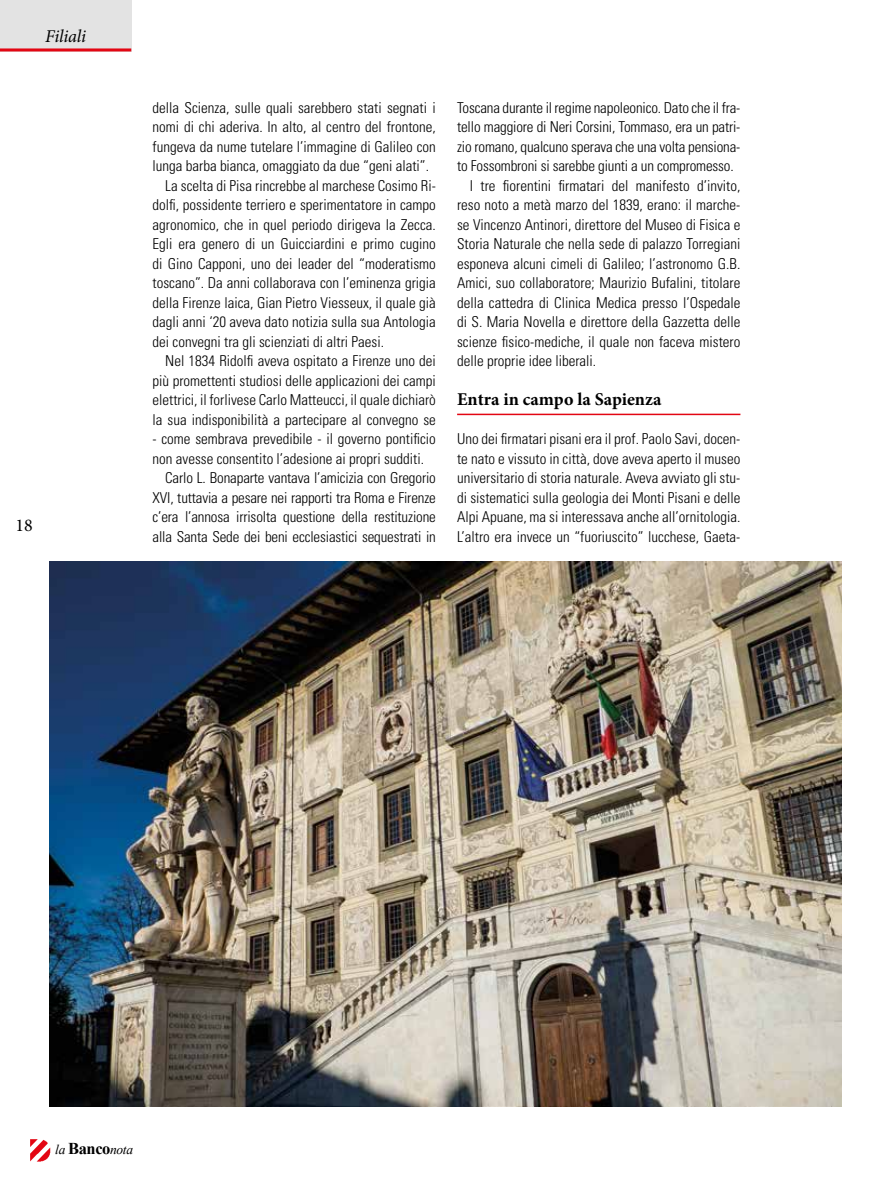
<style>
.page{position:relative;width:893px;height:1191px;background:#fff}
.page>*{position:absolute;margin:0;border:0;box-sizing:border-box;transform-origin:0 0}
.t1{font:700 18px "Minion Pro";color:#000}
.t2{font:italic 18px "Minion Pro";letter-spacing:-.01em;color:#000}
.t3{font:18px "Minion Pro";color:#000}
.t4{font:300 condensed 15px/19.5px "Univers LT Std";color:#000;text-align:justify}
.t5{font:italic 13.5px "Times New Roman";letter-spacing:-.025em;color:#000}
.s1{font-weight:700;font-style:normal;font-size:16.5px}
</style>
<div class="page">
<img style="left:30px;top:1139px;width:20px;height:22px">
<div style="left:0;top:0;width:131px;height:51px;background:#e3e3e3"></div>
<hr style="left:0;top:48px;width:131px;height:3px;background:#e30613">
<hr style="left:457px;top:414px;width:283px;height:1px;background:#e30613">
<img style="left:50px;top:562px;width:792px;height:544px">
<p class="t2" style="left:45px;top:24px;width:42px">Filiali</p>
<p class="t3" style="left:15px;top:513px;width:19px">18</p>
<p class="t4" style="left:153px;top:97px;width:285px">della Scienza, sulle quali sarebbero stati segnati i</p>
<p class="t4" style="left:153px;top:117px;width:285px">nomi di chi aderiva. In alto, al centro del frontone,</p>
<p class="t4" style="left:153px;top:136px;width:285px">fungeva da nume tutelare l’immagine di Galileo con</p>
<p class="t4" style="left:153px;top:156px;width:278px">lunga barba bianca, omaggiato da due “geni alati”.</p>
<p class="t4" style="left:165px;top:175px;width:272px">La scelta di Pisa rincrebbe al marchese Cosimo Ri-</p>
<p class="t4" style="left:153px;top:195px;width:285px">dolfi, possidente terriero e sperimentatore in campo</p>
<p class="t4" style="left:153px;top:214px;width:285px">agronomico, che in quel periodo dirigeva la Zecca.</p>
<p class="t4" style="left:153px;top:234px;width:285px">Egli era genero di un Guicciardini e primo cugino</p>
<p class="t4" style="left:153px;top:253px;width:285px">di Gino Capponi, uno dei leader del “moderatismo</p>
<p class="t4" style="left:153px;top:273px;width:285px">toscano”. Da anni collaborava con l’eminenza grigia</p>
<p class="t4" style="left:153px;top:292px;width:285px">della Firenze laica, Gian Pietro Viesseux, il quale già</p>
<p class="t4" style="left:153px;top:312px;width:285px">dagli anni ‘20 aveva dato notizia sulla sua Antologia</p>
<p class="t4" style="left:153px;top:331px;width:233px">dei convegni tra gli scienziati di altri Paesi.</p>
<p class="t4" style="left:165px;top:351px;width:272px">Nel 1834 Ridolfi aveva ospitato a Firenze uno dei</p>
<p class="t4" style="left:153px;top:370px;width:285px">più promettenti studiosi delle applicazioni dei campi</p>
<p class="t4" style="left:153px;top:390px;width:285px">elettrici, il forlivese Carlo Matteucci, il quale dichiarò</p>
<p class="t4" style="left:153px;top:409px;width:285px">la sua indisponibilità a partecipare al convegno se</p>
<p class="t4" style="left:153px;top:429px;width:285px">- come sembrava prevedibile - il governo pontificio</p>
<p class="t4" style="left:153px;top:448px;width:273px">non avesse consentito l’adesione ai propri sudditi.</p>
<p class="t4" style="left:165px;top:468px;width:272px">Carlo L. Bonaparte vantava l’amicizia con Gregorio</p>
<p class="t4" style="left:153px;top:487px;width:285px">XVI, tuttavia a pesare nei rapporti tra Roma e Firenze</p>
<p class="t4" style="left:153px;top:507px;width:285px">c’era l’annosa irrisolta questione della restituzione</p>
<p class="t4" style="left:153px;top:526px;width:285px">alla Santa Sede dei beni ecclesiastici sequestrati in</p>
<p class="t4" style="left:457px;top:97px;width:285px">Toscana durante il regime napoleonico. Dato che il fra-</p>
<p class="t4" style="left:457px;top:117px;width:285px">tello maggiore di Neri Corsini, Tommaso, era un patri-</p>
<p class="t4" style="left:457px;top:136px;width:285px">zio romano, qualcuno sperava che una volta pensiona-</p>
<p class="t4" style="left:457px;top:156px;width:278px">to Fossombroni si sarebbe giunti a un compromesso.</p>
<p class="t4" style="left:470px;top:175px;width:272px">I tre fiorentini firmatari del manifesto d’invito,</p>
<p class="t4" style="left:457px;top:195px;width:285px">reso noto a metà marzo del 1839, erano: il marche-</p>
<p class="t4" style="left:457px;top:214px;width:285px">se Vincenzo Antinori, direttore del Museo di Fisica e</p>
<p class="t4" style="left:457px;top:234px;width:285px">Storia Naturale che nella sede di palazzo Torregiani</p>
<p class="t4" style="left:457px;top:253px;width:285px">esponeva alcuni cimeli di Galileo; l’astronomo G.B.</p>
<p class="t4" style="left:457px;top:273px;width:285px">Amici, suo collaboratore; Maurizio Bufalini, titolare</p>
<p class="t4" style="left:457px;top:292px;width:285px">della cattedra di Clinica Medica presso l’Ospedale</p>
<p class="t4" style="left:457px;top:312px;width:285px">di S. Maria Novella e direttore della Gazzetta delle</p>
<p class="t4" style="left:457px;top:331px;width:285px">scienze fisico-mediche, il quale non faceva mistero</p>
<p class="t4" style="left:457px;top:351px;width:141px">delle proprie idee liberali.</p>
<p class="t1" style="left:457px;top:387px;width:206px">Entra in campo la Sapienza</p>
<p class="t4" style="left:457px;top:429px;width:285px">Uno dei firmatari pisani era il prof. Paolo Savi, docen&shy;te nato e vissuto in città, dove aveva aperto il museo universitario di storia naturale. Aveva avviato gli stu&shy;di sistematici sulla geologia dei Monti Pisani e delle Alpi Apuane, ma si interessava anche all’ornitologia.<br>L’altro era invece un “fuoriuscito” lucchese, Gaeta-</p>
<p class="t5" style="left:55px;top:1140px;width:79px">la <span class="s1">Banco</span>nota</p>
</div>
